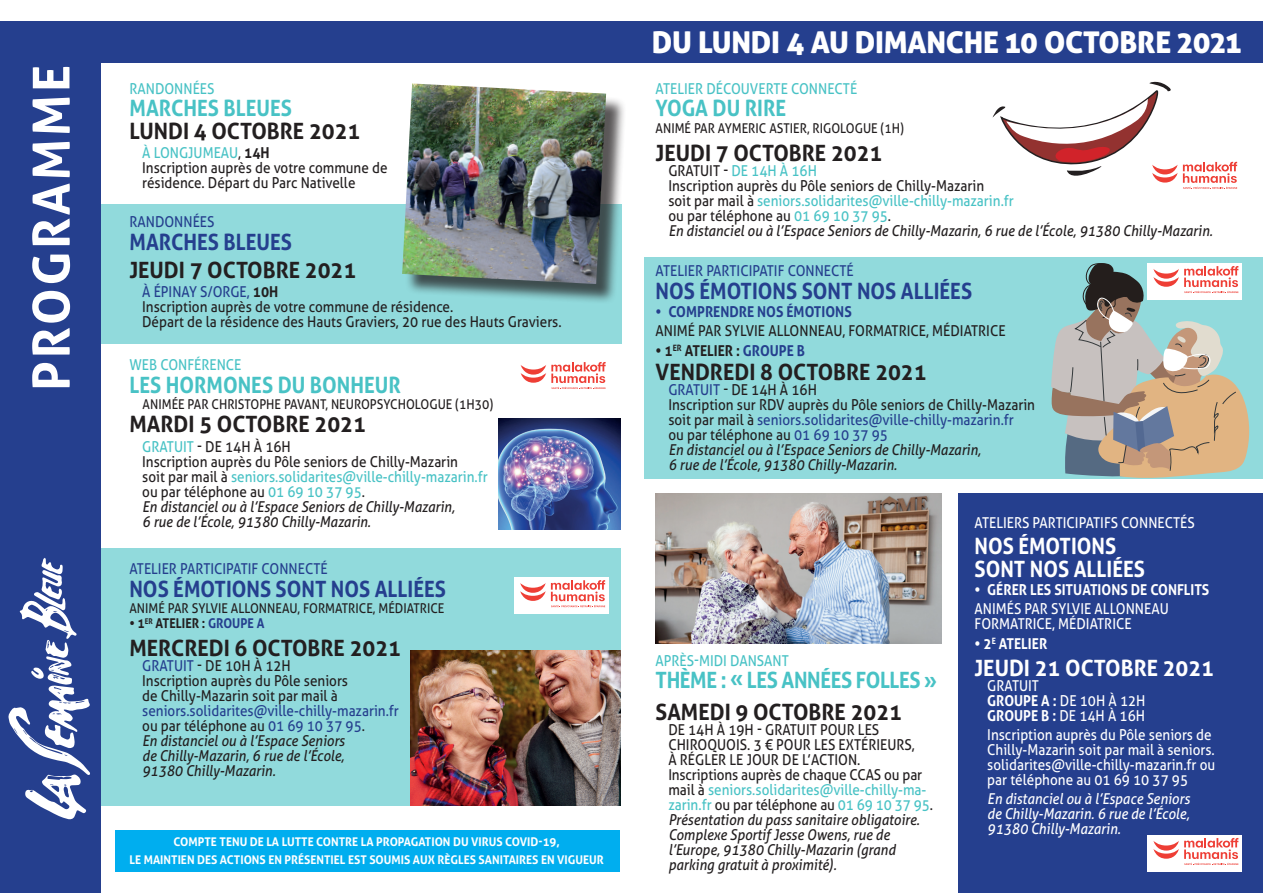
<style>
.page{position:relative;width:1263px;height:893px;background:#fff}
.page>*{position:absolute;margin:0;border:0;box-sizing:border-box;transform-origin:0 0}
.t1{font:700 51px "Aller";letter-spacing:.05em;color:#fff}
.t2{font:30px "Aller Display";letter-spacing:-.01em;color:#fff}
.t3{font:700 22.5px "Aller";color:#231f20;scale:.95 1}
.t4{font:700 22.5px "Aller";color:#253f8e;scale:.9 1}
.t5{font:700 22.5px "Aller";color:#48c2c5;scale:.9 1}
.t6{font:700 22.5px/22.5px "Aller";color:#fff;scale:.9 1}
.t7{font:700 22.5px "Aller";letter-spacing:-.02em;color:#48c2c5;scale:.9 1}
.t8{font:700 22.5px "Aller";color:#fff;scale:.95 1}
.t9{font:15px/15px "Aller";color:#231f20;scale:.9 1}
.t10{font:15px/15px "Aller";color:#fff;scale:.9 1}
.t11{font:italic 15px/15px "Aller";color:#231f20;scale:.9 1}
.t12{font:italic 15px/15px "Aller";color:#fff;text-align:justify;scale:.9 1}
.t13{font:15px "Aller";color:#48c2c5;scale:.9 1}
.t14{font:15px "Aller";color:#253f8e;scale:.9 1}
.t15{font:700 15px "Aller";color:#fff;scale:.9 1}
.t16{font:700 15px "Aller";color:#253f8e;scale:.9 1}
.t17{font:700 15px "Aller";color:#231f20;scale:.9 1}
.t18{font:13.5px "Aller";color:#231f20;scale:.9 1}
.t19{font:700 13.5px "Aller";color:#231f20;scale:.9 1}
.t20{font:700 12px/18px "Aller";color:#fff;text-align:center;scale:.95 1}
.s1{color:#48c2c5}
.s2{font-weight:700}
.s3{color:#253f8e}
.s4{font-style:italic}
.s5{font-style:normal;color:#253f8e}
.s6{font-style:normal}
</style>
<div class="page">
<div style="left:959px;top:494px;width:304px;height:399px;background:#253f8e"></div>
<div style="left:54px;top:204px;width:567px;height:140px;background:#91dadc"></div>
<div style="left:644px;top:257px;width:619px;height:221px;background:#91dadc"></div>
<div style="left:54px;top:549px;width:566px;height:257px;background:#91dadc"></div>
<div style="left:0;top:21px;width:1263px;height:42px;background:#253f8e"></div>
<div style="left:0;top:23px;width:101px;height:870px;background:#253f8e"></div>
<svg style="left:521px;top:362px;width:85px;height:27px"></svg>
<div style="left:514px;top:577px;width:94px;height:37px;background:#fff"></div>
<svg style="left:520px;top:580px;width:85px;height:27px"></svg>
<div style="left:405px;top:86px;width:222px;height:219px;background:#231f20;opacity:.75"></div>
<img style="left:402px;top:83px;width:204px;height:201px">
<img style="left:410px;top:650px;width:210px;height:156px">
<div style="left:1147px;top:835px;width:95px;height:37px;background:#fff"></div>
<svg style="left:1153px;top:838px;width:85px;height:27px"></svg>
<img style="left:656px;top:494px;width:285px;height:149px">
<svg style="left:1051px;top:263px;width:199px;height:216px"></svg>
<img style="left:499px;top:419px;width:121px;height:110px">
<svg style="left:8px;top:558px;width:82px;height:262px"></svg>
<div style="left:116px;top:830px;width:504px;height:42px;background:#00aeef"></div>
<svg style="left:992px;top:81px;width:245px;height:108px"></svg>
<h1 class="t1" style="left:20px;top:391px;width:327px;rotate:-90deg">PROGRAMME</h1>
<p class="t13" style="left:129px;top:80px;width:96px">RANDONNÉES</p>
<h3 class="t5" style="left:129px;top:95px;width:182px">MARCHES BLEUES</h3>
<h3 class="t3" style="left:129px;top:117px;width:245px">LUNDI 4 OCTOBRE 2021</h3>
<p class="t9" style="left:142px;top:145px;width:274px"><span class="s1">À LONGJUMEAU</span>, <span class="s2">14H<br></span>Inscription auprès de votre commune de résidence. Départ du Parc Nativelle</p>
<p class="t14" style="left:129px;top:213px;width:96px">RANDONNÉES</p>
<h3 class="t4" style="left:129px;top:228px;width:182px">MARCHES BLEUES</h3>
<h3 class="t3" style="left:129px;top:256px;width:240px">JEUDI 7 OCTOBRE 2021</h3>
<p class="t9" style="left:142px;top:284px;width:467px"><span class="s3">À ÉPINAY S/ORGE,</span> <span class="s2">10H<br></span>Inscription auprès de votre commune de résidence.<br>Départ de la résidence des Hauts Graviers, 20 rue des Hauts Graviers.</p>
<p class="t13" style="left:129px;top:356px;width:126px">WEB CONFÉRENCE</p>
<h3 class="t5" style="left:129px;top:371px;width:303px">LES HORMONES DU BONHEUR</h3>
<p class="t18" style="left:143px;top:396px;width:391px">ANIMÉE PAR CHRISTOPHE PAVANT, NEUROPSYCHOLOGUE (1H30)</p>
<h3 class="t3" style="left:129px;top:411px;width:250px">MARDI 5 OCTOBRE 2021</h3>
<p class="t9" style="left:142px;top:439px;width:385px"><span class="s1">GRATUIT</span> - DE 14H À 16H<br>Inscription auprès du Pôle seniors de Chilly-Mazarin<br>soit par mail à <span class="s1">seniors.solidarites@ville-chilly-mazarin.fr </span>ou par téléphone au <span class="s1">01 69 10 37 95</span>.<br><span class="s4">En distanciel ou à l’Espace Seniors de Chilly-Mazarin,<br>6 rue de l’École, 91380 Chilly-Mazarin.</span></p>
<p class="t14" style="left:129px;top:560px;width:222px">ATELIER PARTICIPATIF CONNECTÉ</p>
<h3 class="t4" style="left:129px;top:575px;width:353px">NOS ÉMOTIONS SONT NOS ALLIÉES</h3>
<p class="t18" style="left:129px;top:600px;width:352px">ANIMÉ PAR SYLVIE ALLONNEAU, FORMATRICE, MÉDIATRICE</p>
<p class="t19" style="left:129px;top:615px;width:151px">• 1<sup>ER</sup> ATELIER : <span class="s3">GROUPE A</span></p>
<h3 class="t3" style="left:129px;top:634px;width:287px">MERCREDI 6 OCTOBRE 2021</h3>
<p class="t9" style="left:142px;top:658px;width:230px"><span class="s3">GRATUIT</span> - DE 10H À 12H<br>Inscription auprès du Pôle seniors de Chilly-Mazarin soit par mail à</p>
<p class="t11" style="left:142px;top:703px;width:287px"><span class="s5">seniors.solidarites@ville-chilly-mazarin.fr </span><span class="s6">ou par téléphone au</span> <span class="s5">01 69 10 37 95</span><span class="s6">.<br></span>En distanciel ou à l’Espace Seniors<br>de Chilly-Mazarin, 6 rue de l’École,<br>91380 Chilly-Mazarin.</p>
<p class="t20" style="left:130px;top:833px;width:501px">COMPTE TENU DE LA LUTTE CONTRE LA PROPAGATION DU VIRUS COVID-19,<br>LE MAINTIEN DES ACTIONS EN PRÉSENTIEL EST SOUMIS AUX RÈGLES SANITAIRES EN VIGUEUR</p>
<h2 class="t2" style="left:652px;top:23px;width:591px">DU LUNDI 4 AU DIMANCHE 10 OCTOBRE 2021</h2>
<p class="t13" style="left:656px;top:80px;width:226px">ATELIER DÉCOUVERTE CONNECTÉ</p>
<h3 class="t5" style="left:656px;top:95px;width:147px">YOGA DU RIRE</h3>
<p class="t18" style="left:656px;top:120px;width:277px">ANIMÉ PAR AYMERIC ASTIER, RIGOLOGUE (1H)</p>
<h3 class="t3" style="left:656px;top:139px;width:240px">JEUDI 7 OCTOBRE 2021</h3>
<p class="t9" style="left:668px;top:163px;width:606px">GRATUIT - <span class="s1">DE 14H À 16H<br></span>Inscription auprès du Pôle seniors de Chilly-Mazarin<br>soit par mail à <span class="s1">seniors.solidarites@ville-chilly-mazarin.fr<br></span>ou par téléphone au <span class="s1">01 69 10 37 95</span>.<br><span class="s4">En distanciel ou à l’Espace Seniors de Chilly-Mazarin, 6 rue de l’École, 91380 Chilly-Mazarin.</span></p>
<p class="t14" style="left:656px;top:262px;width:222px">ATELIER PARTICIPATIF CONNECTÉ</p>
<h3 class="t4" style="left:656px;top:277px;width:353px">NOS ÉMOTIONS SONT NOS ALLIÉES</h3>
<p class="t16" style="left:656px;top:302px;width:219px">• COMPRENDRE NOS ÉMOTIONS</p>
<p class="t9" style="left:656px;top:324px;width:390px">ANIMÉ PAR SYLVIE ALLONNEAU, FORMATRICE, MÉDIATRICE</p>
<p class="t17" style="left:656px;top:341px;width:168px">• 1<sup>ER</sup> ATELIER : <span class="s3">GROUPE B</span></p>
<h3 class="t3" style="left:656px;top:358px;width:287px">VENDREDI 8 OCTOBRE 2021</h3>
<p class="t9" style="left:668px;top:382px;width:409px"><span class="s3">GRATUIT</span> - DE 14H À 16H<br>Inscription sur RDV auprès du Pôle seniors de Chilly-Mazarin soit par mail à <span class="s3">seniors.solidarites@ville-chilly-mazarin.fr<br></span>ou par téléphone au <span class="s3">01 69 10 37 95<br></span><span class="s4">En distanciel ou à l’Espace Seniors de Chilly-Mazarin,<br>6 rue de l’École, 91380 Chilly-Mazarin.</span></p>
<p class="t13" style="left:656px;top:651px;width:150px">APRÈS-MIDI DANSANT</p>
<h3 class="t7" style="left:656px;top:666px;width:314px">THÈME : « LES ANNÉES FOLLES »</h3>
<h3 class="t3" style="left:656px;top:698px;width:261px">SAMEDI 9 OCTOBRE 2021</h3>
<p class="t9" style="left:668px;top:722px;width:296px">DE 14H À 19H - GRATUIT POUR LES CHIROQUOIS. 3 € POUR LES EXTÉRIEURS,<br>À RÉGLER LE JOUR DE L’ACTION.<br>Inscriptions auprès de chaque CCAS ou par mail à <span class="s1">seniors.solidarites@ville-chilly-ma&shy;zarin.fr</span> ou par téléphone au <span class="s1">01 69 10 37 95</span>.<br><span class="s4">Présentation du pass sanitaire obligatoire.<br>Complexe Sportif Jesse Owens, rue de l’Europe, 91380 Chilly-Mazarin (grand parking gratuit à proximité).</span></p>
<p class="t10" style="left:974px;top:515px;width:246px">ATELIERS PARTICIPATIFS CONNECTÉS</p>
<h3 class="t6" style="left:974px;top:535px;width:191px">NOS ÉMOTIONS<br>SONT NOS ALLIÉES</h3>
<p class="t15" style="left:974px;top:580px;width:262px">• GÉRER LES SITUATIONS DE CONFLITS</p>
<p class="t10" style="left:974px;top:601px;width:217px">ANIMÉS PAR SYLVIE ALLONNEAU<br>FORMATRICE, MÉDIATRICE</p>
<p class="t15" style="left:974px;top:634px;width:82px">• 2<sup>E</sup> ATELIER</p>
<h3 class="t8" style="left:974px;top:654px;width:254px">JEUDI 21 OCTOBRE 2021</h3>
<p class="t10" style="left:987px;top:678px;width:177px">GRATUIT<br><span class="s2">GROUPE A :</span> DE 10H À 12H<br><span class="s2">GROUPE B :</span> DE 14H À 16H</p>
<p class="t10" style="left:987px;top:727px;width:255px">Inscription auprès du Pôle seniors de Chilly-Mazarin soit par mail à seniors. solidarites@ville-chilly-mazarin.fr ou par téléphone au 01 69 10 37 95</p>
<p class="t12" style="left:987px;top:791px;width:227px">En distanciel ou à l’Espace Seniors de Chilly-Mazarin. 6 rue de l’École, 91380 Chilly-Mazarin.</p>
</div>
